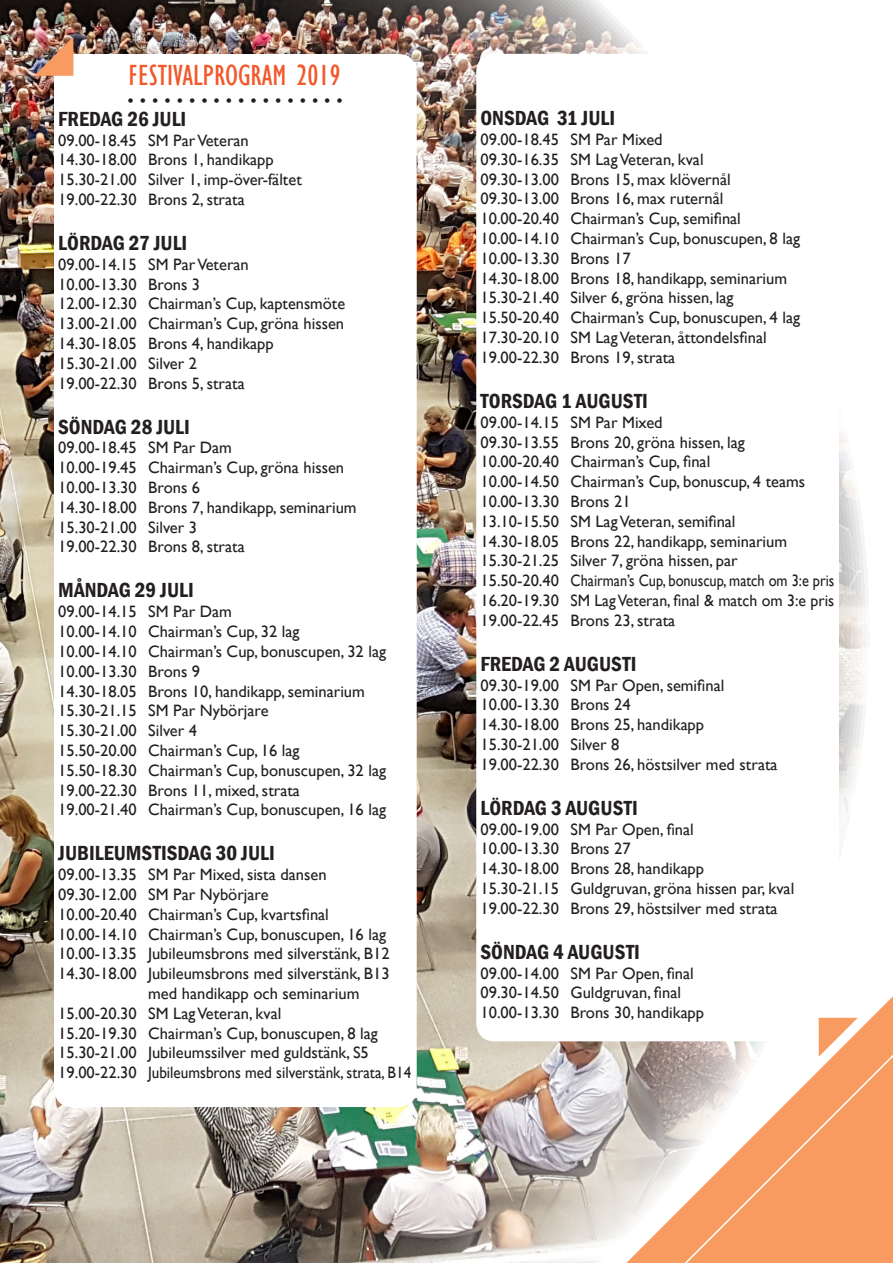
<style>
.page{position:relative;width:893px;height:1263px;background:#fff}
.page>*{position:absolute;margin:0;border:0;box-sizing:border-box;transform-origin:0 0}
.t1{font:condensed 30px "Gill Sans";color:#f1582b}
.t2{font:600 condensed 21px "Franklin Gothic";color:#231f20}
.t3{font:condensed 18px "Gill Sans";color:#231f20}
.t4{font:16.5px/19.8px "Gill Sans";color:#231f20}
</style>
<div class="page">
<img style="left:0;top:0;width:866px;height:1263px">
<img style="left:375px;top:825px;width:518px;height:438px">
<div style="left:54px;top:54px;width:363px;height:1053px;background:#fff;border-radius:18px"></div>
<div style="left:476px;top:54px;width:363px;height:987px;background:#fff;border-radius:18px"></div>
<img style="left:34px;top:36px;width:39px;height:40px">
<svg style="left:819px;top:1018px;width:39px;height:39px"></svg>
<p class="t1" style="left:128px;top:57px;width:214px">FESTIVALPROGRAM 2019</p>
<p class="t3" style="left:128px;top:90px;width:217px">• • • • • • • • • • • • • • • • • •</p>
<p class="t2" style="left:58px;top:105px;width:130px">FREDAG 26 JULI</p>
<p class="t4" style="left:58px;top:130px;width:245px">09.00-18.45 SM Par Veteran<br>14.30-18.00 Brons 1, handikapp<br>15.30-21.00 Silver 1, imp-över-fältet<br>19.00-22.30 Brons 2, strata</p>
<p class="t2" style="left:58px;top:229px;width:131px">LÖRDAG 27 JULI</p>
<p class="t4" style="left:58px;top:255px;width:192px">09.00-14.15 SM Par Veteran<br>10.00-13.30 Brons 3</p>
<p class="t4" style="left:58px;top:294px;width:288px">12.00-12.30 Chairman’s Cup, kaptensmöte</p>
<p class="t4" style="left:58px;top:314px;width:287px">13.00-21.00 Chairman’s Cup, gröna hissen<br>14.30-18.05 Brons 4, handikapp</p>
<p class="t4" style="left:58px;top:354px;width:140px">15.30-21.00 Silver 2</p>
<p class="t4" style="left:58px;top:373px;width:188px">19.00-22.30 Brons 5, strata</p>
<p class="t2" style="left:58px;top:413px;width:133px">SÖNDAG 28 JULI</p>
<p class="t4" style="left:58px;top:438px;width:287px">09.00-18.45 SM Par Dam<br>10.00-19.45 Chairman’s Cup, gröna hissen<br>10.00-13.30 Brons 6</p>
<p class="t4" style="left:58px;top:498px;width:300px">14.30-18.00 Brons 7, handikapp, seminarium<br>15.30-21.00 Silver 3<br>19.00-22.30 Brons 8, strata</p>
<p class="t2" style="left:58px;top:576px;width:137px">MÅNDAG 29 JULI</p>
<p class="t4" style="left:58px;top:602px;width:243px">09.00-14.15 SM Par Dam<br>10.00-14.10 Chairman’s Cup, 32 lag</p>
<p class="t4" style="left:58px;top:642px;width:329px">10.00-14.10 Chairman’s Cup, bonuscupen, 32 lag</p>
<p class="t4" style="left:58px;top:661px;width:308px">10.00-13.30 Brons 9<br>14.30-18.05 Brons 10, handikapp, seminarium<br>15.30-21.15 SM Par Nybörjare<br>15.30-21.00 Silver 4<br>15.50-20.00 Chairman’s Cup, 16 lag</p>
<p class="t4" style="left:58px;top:760px;width:329px">15.50-18.30 Chairman’s Cup, bonuscupen, 32 lag</p>
<p class="t4" style="left:58px;top:780px;width:329px">19.00-22.30 Brons 11, mixed, strata<br>19.00-21.40 Chairman’s Cup, bonuscupen, 16 lag</p>
<p class="t2" style="left:58px;top:839px;width:218px">JUBILEUMSTISDAG 30 JULI</p>
<p class="t4" style="left:58px;top:865px;width:329px">09.00-13.35 SM Par Mixed, sista dansen 09.30-12.00 SM Par Nybörjare<br>10.00-20.40 Chairman’s Cup, kvartsfinal 10.00-14.10 Chairman’s Cup, bonuscupen, 16 lag</p>
<p class="t4" style="left:58px;top:944px;width:333px">10.00-13.35 Jubileumsbrons med silverstänk, B12</p>
<p class="t4" style="left:58px;top:964px;width:333px">14.30-18.00 Jubileumsbrons med silverstänk, B13</p>
<p class="t4" style="left:148px;top:984px;width:213px">med handikapp och seminarium</p>
<p class="t4" style="left:58px;top:1003px;width:225px">15.00-20.30 SM Lag Veteran, kval</p>
<p class="t4" style="left:58px;top:1023px;width:321px">15.20-19.30 Chairman’s Cup, bonuscupen, 8 lag</p>
<p class="t4" style="left:58px;top:1043px;width:354px">15.30-21.00 Jubileumssilver med guldstänk, S5<br>19.00-22.30 Jubileumsbrons med silverstänk, strata, B14</p>
<p class="t2" style="left:480px;top:104px;width:136px">ONSDAG 31 JULI</p>
<p class="t4" style="left:480px;top:130px;width:252px">09.00-18.45 SM Par Mixed<br>09.30-16.35 SM Lag Veteran, kval<br>09.30-13.00 Brons 15, max klövernål<br>09.30-13.00 Brons 16, max ruternål</p>
<p class="t4" style="left:480px;top:209px;width:321px">10.00-20.40 Chairman’s Cup, semifinal<br>10.00-14.10 Chairman’s Cup, bonuscupen, 8 lag</p>
<p class="t4" style="left:480px;top:249px;width:321px">10.00-13.30 Brons 17<br>14.30-18.00 Brons 18, handikapp, seminarium 15.30-21.40 Silver 6, gröna hissen, lag 15.50-20.40 Chairman’s Cup, bonuscupen, 4 lag</p>
<p class="t4" style="left:480px;top:328px;width:288px">17.30-20.10 SM Lag Veteran, åttondelsfinal<br>19.00-22.30 Brons 19, strata</p>
<p class="t2" style="left:480px;top:387px;width:169px">TORSDAG 1 AUGUSTI</p>
<p class="t4" style="left:480px;top:413px;width:326px">09.00-14.15 SM Par Mixed<br>09.30-13.55 Brons 20, gröna hissen, lag 10.00-20.40 Chairman’s Cup, final<br>10.00-14.50 Chairman’s Cup, bonuscup, 4 teams</p>
<p class="t4" style="left:480px;top:492px;width:355px">10.00-13.30 Brons 21<br>13.10-15.50 SM Lag Veteran, semifinal<br>14.30-18.05 Brons 22, handikapp, seminarium 15.30-21.25 Silver 7, gröna hissen, par<br>15.50-20.40 Chairman’s Cup, bonuscup, match om 3:e pris</p>
<p class="t4" style="left:480px;top:591px;width:355px">16.20-19.30 SM Lag Veteran, final &amp; match om 3:e pris<br>19.00-22.45 Brons 23, strata</p>
<p class="t2" style="left:480px;top:650px;width:157px">FREDAG 2 AUGUSTI</p>
<p class="t4" style="left:480px;top:675px;width:299px">09.30-19.00 SM Par Open, semifinal<br>10.00-13.30 Brons 24<br>14.30-18.00 Brons 25, handikapp<br>15.30-21.00 Silver 8<br>19.00-22.30 Brons 26, höstsilver med strata</p>
<p class="t2" style="left:480px;top:794px;width:159px">LÖRDAG 3 AUGUSTI</p>
<p class="t4" style="left:480px;top:819px;width:315px">09.00-19.00 SM Par Open, final<br>10.00-13.30 Brons 27<br>14.30-18.00 Brons 28, handikapp<br>15.30-21.15 Guldgruvan, gröna hissen par, kval 19.00-22.30 Brons 29, höstsilver med strata</p>
<p class="t2" style="left:480px;top:938px;width:161px">SÖNDAG 4 AUGUSTI</p>
<p class="t4" style="left:480px;top:963px;width:225px">09.00-14.00 SM Par Open, final<br>09.30-14.50 Guldgruvan, final<br>10.00-13.30 Brons 30, handikapp</p>
</div>
